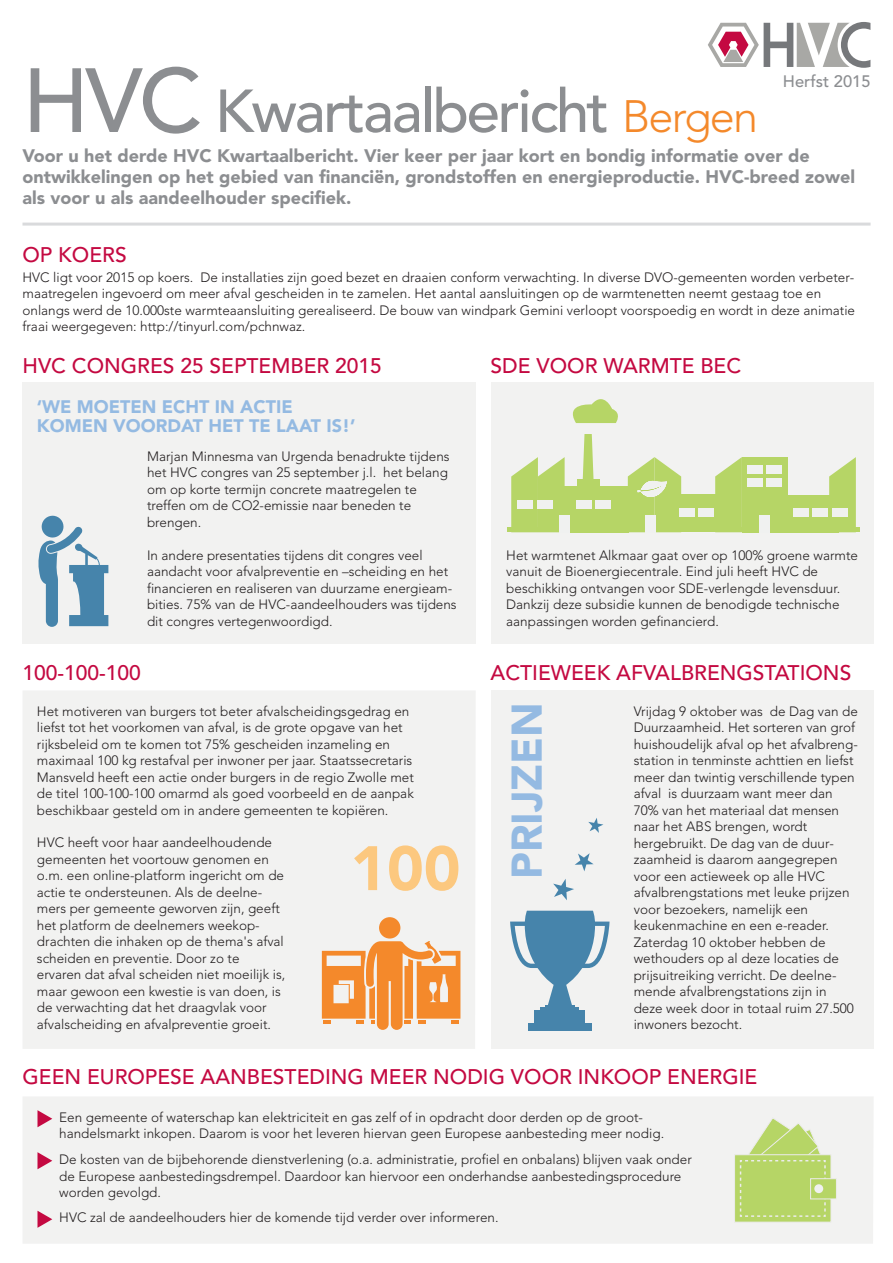
<style>
.page{position:relative;width:893px;height:1263px;background:#fff}
.page>*{position:absolute;margin:0;border:0;box-sizing:border-box;transform-origin:0 0}
.t1{font:900 61.95px "Avenir";color:#fcc87f}
.t2{font:500 60px "Avenir";letter-spacing:-.04em;color:#8c8e91}
.t3{font:900 42.6px "Avenir";color:#94bae2}
.t4{font:500 21px "Avenir";color:#c40941}
.t5{font:900 18px/21px "Avenir";color:#8c8e91}
.t6{font:900 18px/19.5px "Avenir";color:#94bae2}
.t7{font:500 16.5px "Avenir";color:#8c8e91}
.t8{font:300 13.5px/16.5px "Avenir";color:#221e1f}
.s1{font-size:90px}
.s2{font-weight:300;font-size:45px;color:#f4892b}
</style>
<div class="page">
<div style="left:22px;top:382px;width:453px;height:261px;background:#f2f2f1"></div>
<div style="left:491px;top:382px;width:382px;height:261px;background:#f2f2f1"></div>
<svg style="left:708px;top:22px;width:162px;height:46px"></svg>
<div style="left:23px;top:1097px;width:850px;height:146px;background:#f2f2f1"></div>
<div style="left:491px;top:690px;width:382px;height:359px;background:#f2f2f1"></div>
<hr style="left:22px;top:223px;width:848px;height:3px;background:#d9dadc">
<svg style="left:38px;top:1110px;width:14px;height:17px"></svg>
<svg style="left:38px;top:1152px;width:14px;height:17px"></svg>
<svg style="left:38px;top:1211px;width:14px;height:17px"></svg>
<div style="left:23px;top:691px;width:452px;height:358px;background:#f2f2f1"></div>
<svg style="left:38px;top:515px;width:70px;height:112px"></svg>
<div style="left:507px;top:527px;width:124px;height:5px;background:#b6d566"></div>
<svg style="left:511px;top:457px;width:54px;height:70px"></svg>
<div style="left:577px;top:479px;width:22px;height:38px;background:#b6d566"></div>
<svg style="left:583px;top:434px;width:11px;height:45px"></svg>
<svg style="left:572px;top:399px;width:46px;height:24px"></svg>
<div style="left:563px;top:486px;width:66px;height:46px;background:#b6d566"></div>
<div style="left:559px;top:515px;width:11px;height:17px;background:#f0f1f0"></div>
<div style="left:576px;top:499px;width:15px;height:9px;background:#f0f1f0"></div>
<div style="left:595px;top:499px;width:16px;height:9px;background:#f0f1f0"></div>
<div style="left:518px;top:499px;width:15px;height:9px;background:#f0f1f0"></div>
<div style="left:537px;top:499px;width:15px;height:9px;background:#f0f1f0"></div>
<div style="left:736px;top:527px;width:124px;height:5px;background:#b6d566"></div>
<svg style="left:829px;top:457px;width:27px;height:70px"></svg>
<div style="left:742px;top:457px;width:46px;height:75px;background:#b6d566"></div>
<div style="left:786px;top:495px;width:52px;height:37px;background:#b6d566"></div>
<div style="left:759px;top:515px;width:11px;height:17px;background:#f0f1f0"></div>
<div style="left:747px;top:465px;width:15px;height:9px;background:#f0f1f0"></div>
<div style="left:766px;top:465px;width:16px;height:9px;background:#f0f1f0"></div>
<div style="left:747px;top:478px;width:15px;height:9px;background:#f0f1f0"></div>
<div style="left:766px;top:478px;width:16px;height:9px;background:#f0f1f0"></div>
<div style="left:793px;top:508px;width:15px;height:8px;background:#f0f1f0"></div>
<div style="left:813px;top:508px;width:15px;height:8px;background:#f0f1f0"></div>
<div style="left:832px;top:508px;width:15px;height:8px;background:#f0f1f0"></div>
<svg style="left:715px;top:457px;width:27px;height:75px"></svg>
<div style="left:672px;top:495px;width:52px;height:37px;background:#b6d566"></div>
<div style="left:679px;top:508px;width:15px;height:9px;background:#f0f1f0"></div>
<div style="left:699px;top:508px;width:15px;height:9px;background:#f0f1f0"></div>
<svg style="left:628px;top:457px;width:53px;height:75px"></svg>
<svg style="left:322px;top:941px;width:138px;height:89px"></svg>
<div style="left:379px;top:917px;width:21px;height:21px;background:#f4892b;border-radius:50%"></div>
<div style="left:528px;top:1023px;width:63px;height:7px;background:#4684ab"></div>
<div style="left:535px;top:1010px;width:50px;height:13px;background:#4684ab"></div>
<hr style="left:541px;top:1007px;width:38px;height:3px;background:#4684ab">
<hr style="left:545px;top:1005px;width:30px;height:2px;background:#4684ab">
<svg style="left:510px;top:911px;width:100px;height:94px"></svg>
<svg style="left:553px;top:879px;width:21px;height:21px"></svg>
<svg style="left:575px;top:853px;width:19px;height:18px"></svg>
<svg style="left:588px;top:818px;width:15px;height:15px"></svg>
<div style="left:734px;top:1154px;width:97px;height:68px;background:#b6d566;border:1px solid #ececeb"></div>
<svg style="left:739px;top:1117px;width:87px;height:100px"></svg>
<div style="left:810px;top:1178px;width:27px;height:21px;background:#b6d566;border:1px solid #ececeb"></div>
<div style="left:814px;top:1184px;width:9px;height:9px;background:#f0f1f0;border-radius:50%"></div>
<h2 class="t2" style="left:22px;top:77px;width:737px"><span class="s1">HVC</span> Kwartaalbericht <span class="s2">Bergen</span></h2>
<p class="t7" style="left:783px;top:72px;width:89px">Herfst 2015</p>
<h3 class="t5" style="left:22px;top:145px;width:834px">Voor u het derde HVC Kwartaalbericht. Vier keer per jaar kort en bondig informatie over de ontwikkelingen op het gebied van financiën, grondstoffen en energieproductie. HVC-breed zowel als voor u als aandeelhouder specifiek.</h3>
<h3 class="t4" style="left:22px;top:243px;width:106px">OP KOERS</h3>
<p class="t8" style="left:22px;top:269px;width:834px">HVC ligt voor 2015 op koers. De installaties zijn goed bezet en draaien conform verwachting. In diverse DVO-gemeenten worden verbeter&shy;maatregelen ingevoerd om meer afval gescheiden in te zamelen. Het aantal aansluitingen op de warmtenetten neemt gestaag toe en onlangs werd de 10.000ste warmteaansluiting gerealiseerd. De bouw van windpark Gemini verloopt voorspoedig en wordt in deze animatie fraai weergegeven: http://tinyurl.com/pchnwaz.</p>
<h3 class="t4" style="left:22px;top:354px;width:361px">HVC CONGRES 25 SEPTEMBER 2015</h3>
<h3 class="t6" style="left:37px;top:397px;width:320px">‘WE MOETEN ECHT IN ACTIE<br>KOMEN VOORDAT HET TE LAAT IS!’</h3>
<h3 class="t4" style="left:491px;top:354px;width:252px">SDE VOOR WARMTE BEC</h3>
<p class="t8" style="left:147px;top:448px;width:304px">Marjan Minnesma van Urgenda benadrukte tijdens het HVC congres van 25 september j.l. het belang om op korte termijn concrete maatregelen te treffen om de CO2-emissie naar beneden te brengen.</p>
<p class="t8" style="left:147px;top:547px;width:311px">In andere presentaties tijdens dit congres veel aandacht voor afvalpreventie en –scheiding en het financieren en realiseren van duurzame energieam&shy;bities. 75% van de HVC-aandeelhouders was tijdens dit congres vertegenwoordigd.</p>
<p class="t8" style="left:506px;top:547px;width:353px">Het warmtenet Alkmaar gaat over op 100% groene warmte vanuit de Bioenergiecentrale. Eind juli heeft HVC de beschikking ontvangen voor SDE-verlengde levensduur.<br>Dankzij deze subsidie kunnen de benodigde technische aanpassingen worden gefinancierd.</p>
<h3 class="t4" style="left:22px;top:660px;width:120px">100-100-100</h3>
<p class="t8" style="left:37px;top:703px;width:378px">Het motiveren van burgers tot beter afvalscheidingsgedrag en liefst tot het voorkomen van afval, is de grote opgave van het rijksbeleid om te komen tot 75% gescheiden inzameling en maximaal 100 kg restafval per inwoner per jaar. Staatssecretaris Mansveld heeft een actie onder burgers in de regio Zwolle met de titel 100-100-100 omarmd als goed voorbeeld en de aanpak beschikbaar gesteld om in andere gemeenten te kopiëren.</p>
<p class="t8" style="left:37px;top:834px;width:250px">HVC heeft voor haar aandeelhoudende gemeenten het voortouw genomen en o.m. een online-platform ingericht om de actie te ondersteunen. Als de deelne&shy;mers per gemeente geworven zijn, geeft het platform de deelnemers weekop&shy;drachten die inhaken op de thema's afval scheiden en preventie. Door zo te ervaren dat afval scheiden niet moeilijk is, maar gewoon een kwestie is van doen, is de verwachting dat het draagvlak voor afvalscheiding en afvalpreventie groeit.</p>
<h1 class="t1" style="left:350px;top:831px;width:112px">100</h1>
<h3 class="t4" style="left:491px;top:660px;width:362px">ACTIEWEEK AFVALBRENGSTATIONS</h3>
<h3 class="t3" style="left:501px;top:879px;width:178px;rotate:-90deg">PRIJZEN</h3>
<p class="t8" style="left:634px;top:703px;width:226px">Vrijdag 9 oktober was de Dag van de Duurzaamheid. Het sorteren van grof huishoudelijk afval op het afvalbreng&shy;station in tenminste achttien en liefst meer dan twintig verschillende typen afval is duurzaam want meer dan 70% van het materiaal dat mensen naar het ABS brengen, wordt hergebruikt. De dag van de duur&shy;zaamheid is daarom aangegrepen voor een actieweek op alle HVC afvalbrengstations met leuke prijzen voor bezoekers, namelijk een keukenmachine en een e-reader.<br>Zaterdag 10 oktober hebben de wethouders op al deze locaties de prijsuitreiking verricht. De deelne&shy;mende afvalbrengstations zijn in deze week door in totaal ruim 27.500 inwoners bezocht.</p>
<h3 class="t4" style="left:22px;top:1064px;width:736px">GEEN EUROPESE AANBESTEDING MEER NODIG VOOR INKOOP ENERGIE</h3>
<p class="t8" style="left:59px;top:1109px;width:606px">Een gemeente of waterschap kan elektriciteit en gas zelf of in opdracht door derden op de groot&shy;handelsmarkt inkopen. Daarom is voor het leveren hiervan geen Europese aanbesteding meer nodig.</p>
<p class="t8" style="left:59px;top:1151px;width:634px">De kosten van de bijbehorende dienstverlening (o.a. administratie, profiel en onbalans) blijven vaak onder de Europese aanbestedingsdrempel. Daardoor kan hiervoor een onderhandse aanbestedingsprocedure worden gevolgd.</p>
<p class="t8" style="left:59px;top:1209px;width:441px">HVC zal de aandeelhouders hier de komende tijd verder over informeren.</p>
</div>
